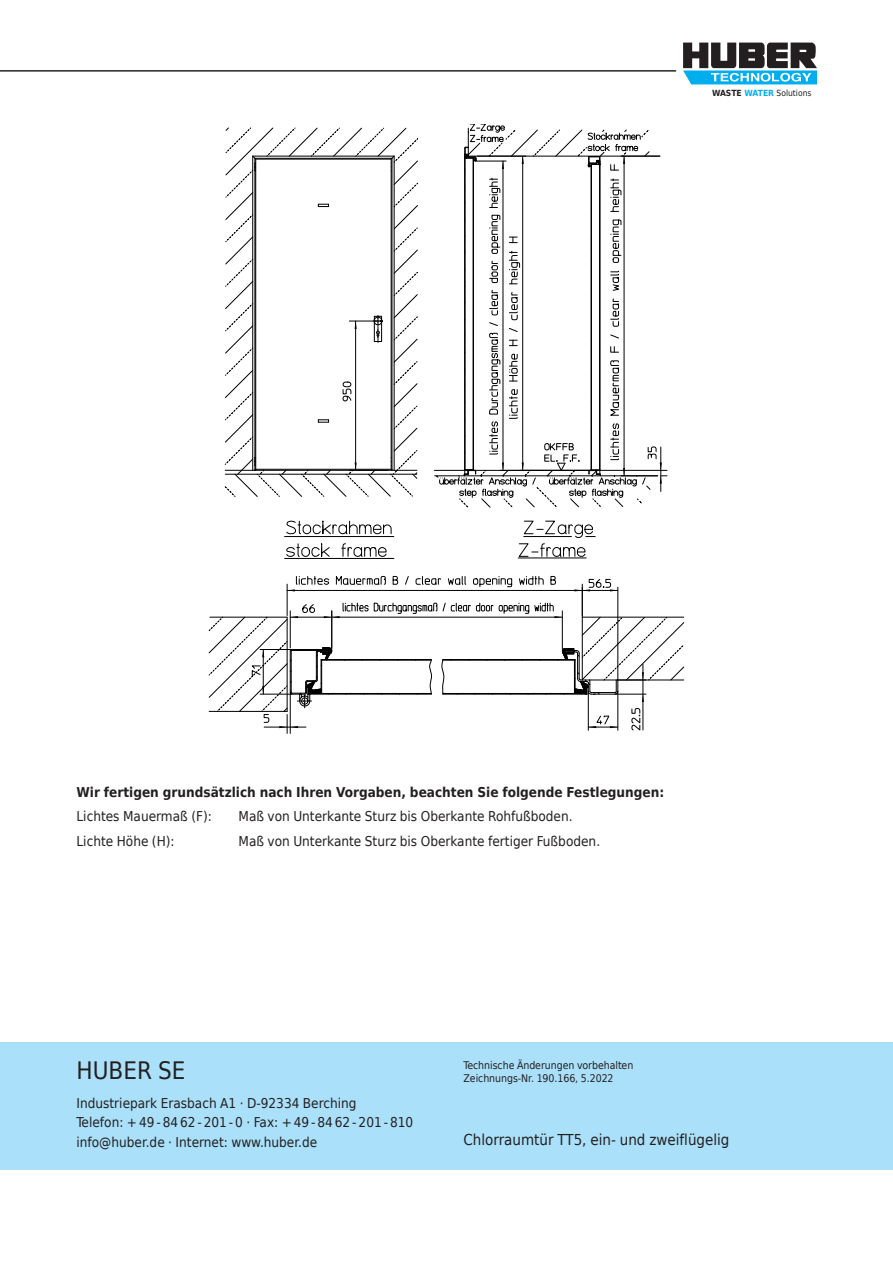
<style>
.page{position:relative;width:893px;height:1263px;background:#fff}
.page>*{position:absolute;margin:0;border:0;box-sizing:border-box;transform-origin:0 0}
.t1{font:24px "Huber Tec";color:#231f20}
.t2{font:15px "Huber Tec";color:#231f20}
.t3{font:13.5px/19.5px "Huber Tec";color:#231f20}
.t4{font:700 13.5px "Huber Tec";color:#231f20}
.t5{font:10.5px/13.5px "Huber Tec";letter-spacing:-.005em;color:#231f20}
.t6{font:8.55px "Huber Tec";color:#231f20}
.s1{font-weight:700}
.s2{font-weight:700;color:#00aeef}
</style>
<div class="page">
<svg style="left:683px;top:43px;width:134px;height:41px"></svg>
<hr style="left:0;top:71px;width:676px;height:1px;background:#231f20">
<svg style="left:0;top:71px;width:13px;height:1px"></svg>
<div style="left:0;top:1042px;width:893px;height:127px;background:#aae0f9"></div>
<hr style="left:434px;top:470px;width:157px;height:1px;background:#000">
<hr style="left:435px;top:475px;width:223px;height:1px;background:#000">
<svg style="left:436px;top:124px;width:231px;height:384px"></svg>
<hr style="left:518px;top:558px;width:68px;height:1px;background:#000">
<hr style="left:285px;top:558px;width:109px;height:1px;background:#000">
<hr style="left:285px;top:536px;width:109px;height:1px;background:#000">
<svg style="left:286px;top:521px;width:106px;height:37px"></svg>
<svg style="left:518px;top:521px;width:77px;height:36px"></svg>
<hr style="left:287px;top:590px;width:295px;height:1px;background:#000">
<hr style="left:287px;top:584px;width:1px;height:31px;background:#000">
<svg style="left:287px;top:576px;width:42px;height:15px"></svg>
<svg style="left:336px;top:575px;width:50px;height:10px"></svg>
<svg style="left:393px;top:576px;width:5px;height:9px"></svg>
<svg style="left:405px;top:576px;width:4px;height:9px"></svg>
<svg style="left:415px;top:576px;width:26px;height:9px"></svg>
<svg style="left:448px;top:576px;width:18px;height:9px"></svg>
<svg style="left:473px;top:576px;width:39px;height:11px"></svg>
<svg style="left:519px;top:576px;width:25px;height:9px"></svg>
<svg style="left:550px;top:576px;width:6px;height:9px"></svg>
<hr style="left:582px;top:587px;width:1px;height:30px;background:#000">
<hr style="left:617px;top:587px;width:1px;height:93px;background:#000">
<svg style="left:574px;top:579px;width:44px;height:12px"></svg>
<svg style="left:208px;top:602px;width:477px;height:131px"></svg>
<svg style="left:224px;top:127px;width:194px;height:370px"></svg>
<p class="t6" style="left:712px;top:90px;width:101px"><span class="s1">WASTE</span> <span class="s2">WATER</span> Solutions</p>
<p class="t4" style="left:77px;top:784px;width:589px">Wir fertigen grundsätzlich nach Ihren Vorgaben, beachten Sie folgende Festlegungen:</p>
<p class="t3" style="left:77px;top:807px;width:137px">Lichtes Mauermaß (F):</p>
<p class="t3" style="left:239px;top:807px;width:336px">Maß von Unterkante Sturz bis Oberkante Rohfußboden.</p>
<p class="t3" style="left:77px;top:831px;width:100px">Lichte Höhe (H):</p>
<p class="t3" style="left:239px;top:831px;width:363px">Maß von Unterkante Sturz bis Oberkante fertiger Fußboden.</p>
<h1 class="t1" style="left:77px;top:1057px;width:111px">HUBER SE</h1>
<p class="t3" style="left:77px;top:1093px;width:338px">Industriepark Erasbach A1 · D-92334 Berching<br>Telefon: +49 -84 62 -201 -0 · Fax: +49 -84 62 -201 -810 info@huber.de · Internet: www.huber.de</p>
<p class="t5" style="left:463px;top:1058px;width:171px">Technische Änderungen vorbehalten<br>Zeichnungs-Nr. 190.166, 5.2022</p>
<p class="t2" style="left:463px;top:1131px;width:267px">Chlorraumtür TT5, ein- und zweiflügelig</p>
</div>
